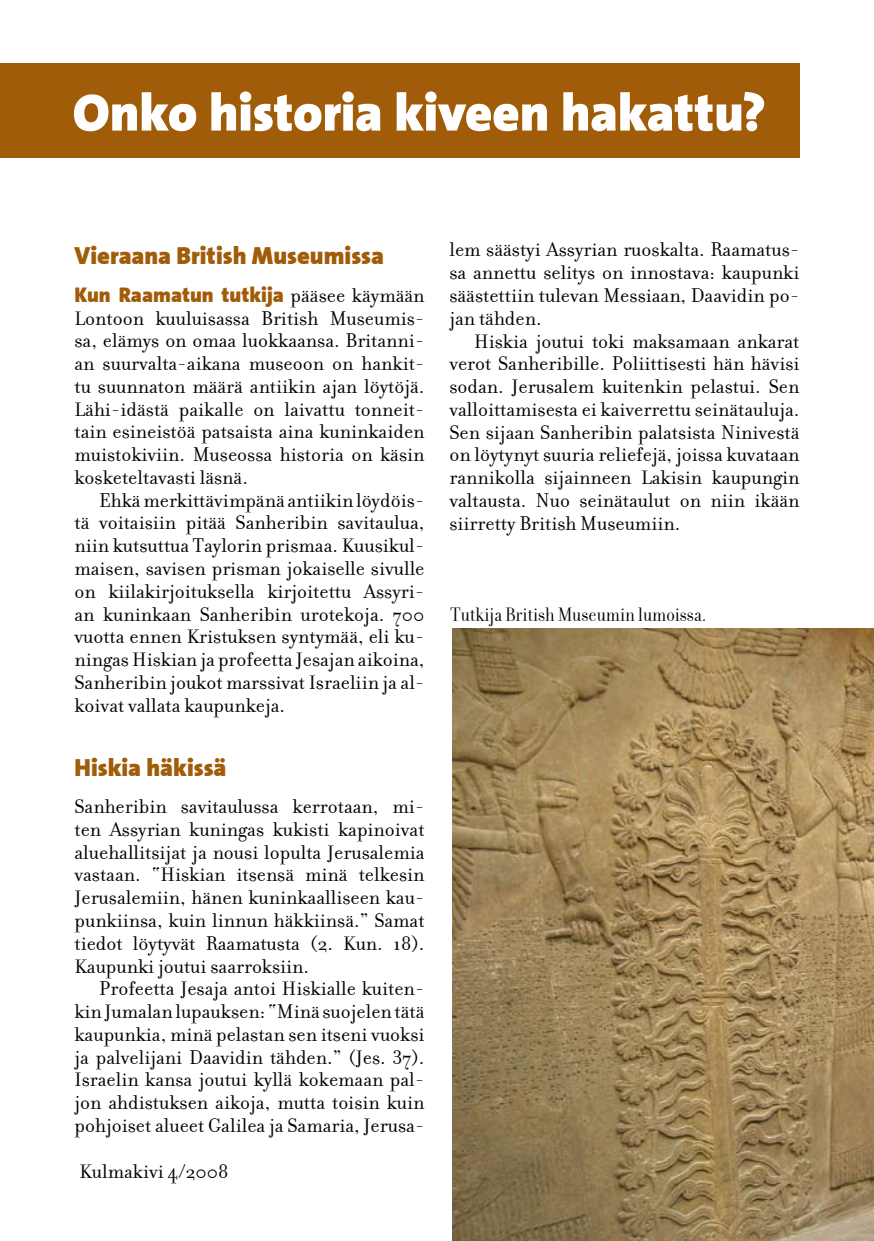
<style>
.page{position:relative;width:874px;height:1241px;background:#fff}
.page>*{position:absolute;margin:0;border:0;box-sizing:border-box;transform-origin:0 0}
.t1{font:52.5px "The Sans Black Plain";letter-spacing:-.005em;color:#fff}
.t2{font:24.5px "The Sans Black Plain";color:#a05c08}
.t3{font:21px/22.8px "Filosofia";color:#000;text-align:justify}
.t4{font:21px "The Sans Black Plain";color:#a05c08}
.t5{font:21px "Filosofia Grand";color:#000}
.s1{font-family:"Filosofia";color:#000}
</style>
<div class="page">
<div style="left:0;top:63px;width:799px;height:94px;background:#a05c08"></div>
<img style="left:452px;top:628px;width:421px;height:612px">
<h1 class="t1" style="left:73px;top:68px;width:694px">Onko historia kiveen hakattu?</h1>
<p class="t2" style="left:74px;top:235px;width:311px">Vieraana British Museumissa</p>
<p class="t4" style="left:74px;top:277px;width:351px">Kun Raamatun tutkija <span class="s1">pääsee käymään</span></p>
<p class="t3" style="left:74px;top:307px;width:351px">Lontoon kuuluisassa British Museumis&shy;sa, elämys on omaa luokkaansa. Britanni&shy;an suurvalta-aikana museoon on hankit&shy;tu suunnaton määrä antiikin ajan löytöjä.<br>Lähi-idästä paikalle on laivattu tonneit&shy;tain esineistöä patsaista aina kuninkaiden muistokiviin. Museossa historia on käsin kosketeltavasti läsnä.</p>
<p class="t3" style="left:74px;top:489px;width:351px;text-indent:25px">Ehkä merkittävimpänä antiikin löydöis&shy;tä voitaisiin pitää Sanheribin savitaulua, niin kutsuttua Taylorin prismaa. Kuusikul&shy;maisen, savisen prisman jokaiselle sivulle on kiilakirjoituksella kirjoitettu Assyri&shy;an kuninkaan Sanheribin urotekoja. 700 vuotta ennen Kristuksen syntymää, eli ku&shy;ningas Hiskian ja profeetta Jesajan aikoina, Sanheribin joukot marssivat Israeliin ja al&shy;koivat vallata kaupunkeja.</p>
<p class="t2" style="left:74px;top:746px;width:153px">Hiskia häkissä</p>
<p class="t3" style="left:74px;top:795px;width:351px">Sanheribin savitaulussa kerrotaan, mi&shy;ten Assyrian kuningas kukisti kapinoivat aluehallitsijat ja nousi lopulta Jerusalemia vastaan. “Hiskian itsensä minä telkesin Jerusalemiin, hänen kuninkaalliseen kau&shy;punkiinsa, kuin linnun häkkiinsä.” Samat tiedot löytyvät Raamatusta (2. Kun. 18).<br>Kaupunki joutui saarroksiin.</p>
<p class="t3" style="left:74px;top:977px;width:351px;text-indent:25px">Profeetta Jesaja antoi Hiskialle kuiten&shy;kin Jumalan lupauksen: “Minä suojelen tätä kaupunkia, minä pelastan sen itseni vuoksi ja palvelijani Daavidin tähden.” (Jes. 37).<br>Israelin kansa joutui kyllä kokemaan pal&shy;jon ahdistuksen aikoja, mutta toisin kuin pohjoiset alueet Galilea ja Samaria, Jerusa-</p>
<p class="t3" style="left:79px;top:1159px;width:150px">Kulmakivi 4/2008</p>
<p class="t3" style="left:449px;top:239px;width:351px">lem säästyi Assyrian ruoskalta. Raamatus&shy;sa annettu selitys on innostava: kaupunki säästettiin tulevan Messiaan, Daavidin po&shy;jan tähden.</p>
<p class="t3" style="left:449px;top:330px;width:351px;text-indent:25px">Hiskia joutui toki maksamaan ankarat verot Sanheribille. Poliittisesti hän hävisi sodan. Jerusalem kuitenkin pelastui. Sen valloittamisesta ei kaiverrettu seinätauluja.<br>Sen sijaan Sanheribin palatsista Ninivestä on löytynyt suuria reliefejä, joissa kuvataan rannikolla sijainneen Lakisin kaupungin valtausta. Nuo seinätaulut on niin ikään siirretty British Museumiin.</p>
<p class="t5" style="left:450px;top:603px;width:257px">Tutkija British Museumin lumoissa.</p>
</div>
